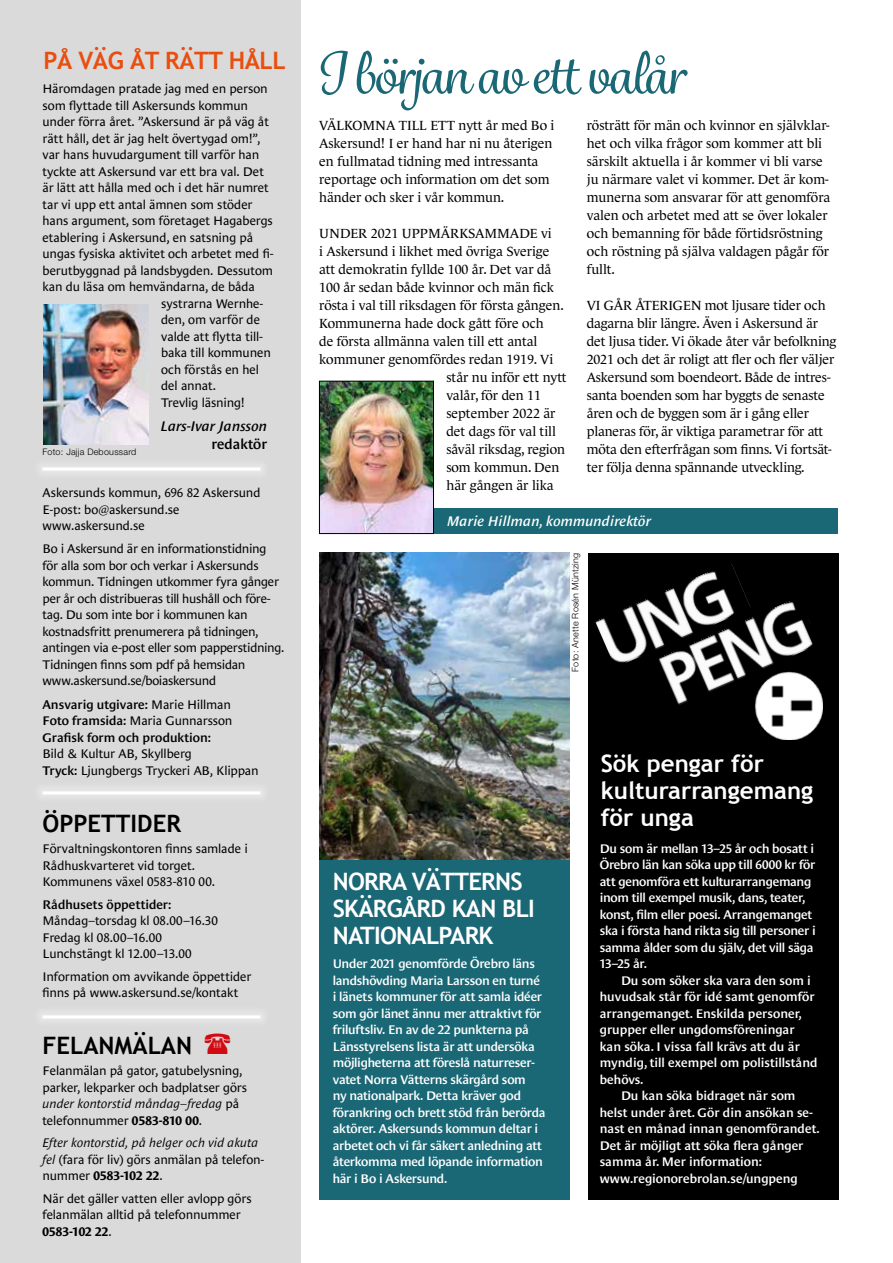
<style>
.page{position:relative;width:893px;height:1263px;background:#fff}
.page>*{position:absolute;margin:0;border:0;box-sizing:border-box;transform-origin:0 0}
.t1{font:500 55.5px "Grafolita Script";letter-spacing:-.03em;color:#1a6775}
.t2{font:700 24px/27px "Trebuchet MS";letter-spacing:-.03em;color:#fff}
.t3{font:700 24px/27px "Trebuchet MS";color:#fff}
.t4{font:700 24px "Trebuchet MS";color:#000}
.t5{font:700 24px "Trebuchet MS";letter-spacing:-.02em;color:#e94e0f}
.t6{font:16.5px "Le Monde Sans Std";color:#000}
.t7{font:italic 600 14.25px "Le Monde Sans Std";color:#fff}
.t8{font:italic 600 14.25px "Le Monde Sans Std";color:#000}
.t9{font:600 14.25px "Le Monde Sans Std";color:#000}
.t10{font:13.5px/18px "Le Monde Journal Std";color:#000}
.t11{font:12.75px/16.5px "Le Monde Sans Std";letter-spacing:-.01em;color:#000}
.t12{font:600 12.75px/16.5px "Le Monde Sans Std";letter-spacing:-.015em;color:#fff}
.t13{font:600 12.75px/16.5px "Le Monde Sans Std";letter-spacing:-.005em;color:#000;text-align:justify}
.t14{font:300 9px "Helvetica Neue LT Std";letter-spacing:.025em;color:#000}
.s1{font-weight:400}
.s2{font-weight:600}
.s3{font-style:italic}
.s4{font-weight:700}
</style>
<div class="page">
<div style="left:588px;top:553px;width:250px;height:646px;background:#000"></div>
<div style="left:319px;top:850px;width:251px;height:349px;background:#1a6775"></div>
<div style="left:0;top:0;width:301px;height:1263px;background:#dadada"></div>
<div style="left:34px;top:459px;width:235px;height:20px;background:#fff;opacity:.75"></div>
<hr style="left:43px;top:467px;width:217px;height:3px;background:#fff">
<img style="left:43px;top:305px;width:105px;height:139px">
<div style="left:432px;top:508px;width:406px;height:26px;background:#1a6775"></div>
<img style="left:321px;top:383px;width:111px;height:149px">
<div style="left:319px;top:381px;width:115px;height:153px;border:1px solid #000"></div>
<div style="left:34px;top:1007px;width:235px;height:19px;background:#fff;opacity:.75"></div>
<hr style="left:43px;top:1015px;width:217px;height:3px;background:#fff">
<div style="left:34px;top:783px;width:235px;height:19px;background:#fff;opacity:.75"></div>
<hr style="left:43px;top:791px;width:217px;height:3px;background:#fff">
<img style="left:319px;top:553px;width:250px;height:306px">
<img style="left:595px;top:563px;width:151px;height:100px">
<img style="left:651px;top:597px;width:162px;height:108px">
<img style="left:754px;top:672px;width:69px;height:68px">
<h2 class="t5" style="left:43px;top:45px;width:244px">PÅ VÄG ÅT RÄTT HÅLL</h2>
<p class="t11" style="left:43px;top:80px;width:227px">Häromdagen pratade jag med en person</p>
<p class="t11" style="left:43px;top:97px;width:207px">som flyttade till Askersunds kommun</p>
<p class="t11" style="left:43px;top:113px;width:228px">under förra året. ”Askersund är på väg åt</p>
<p class="t11" style="left:43px;top:130px;width:219px">rätt håll, det är jag helt övertygad om!”,</p>
<p class="t11" style="left:43px;top:146px;width:218px">var hans huvudargument till varför han</p>
<p class="t11" style="left:43px;top:163px;width:223px">tyckte att Askersund var ett bra val. Det</p>
<p class="t11" style="left:43px;top:179px;width:228px">är lätt att hålla med och i det här numret</p>
<p class="t11" style="left:43px;top:196px;width:212px">tar vi upp ett antal ämnen som stöder</p>
<p class="t11" style="left:43px;top:212px;width:232px">hans argument, som företaget Hagabergs</p>
<p class="t11" style="left:43px;top:229px;width:212px">etablering i Askersund, en satsning på</p>
<p class="t11" style="left:43px;top:245px;width:233px">ungas fysiska aktivitet och arbetet med fi-</p>
<p class="t11" style="left:43px;top:262px;width:232px">berutbyggnad på landsbygden. Dessutom</p>
<p class="t11" style="left:43px;top:278px;width:214px">kan du läsa om hemvändarna, de båda</p>
<p class="t11" style="left:161px;top:295px;width:104px">systrarna Wernhe-</p>
<p class="t11" style="left:161px;top:311px;width:100px">den, om varför de</p>
<p class="t11" style="left:161px;top:328px;width:103px">valde att flytta till-</p>
<p class="t11" style="left:161px;top:344px;width:111px">baka till kommunen</p>
<p class="t11" style="left:161px;top:361px;width:99px">och förstås en hel</p>
<p class="t11" style="left:161px;top:377px;width:56px">del annat.</p>
<p class="t11" style="left:161px;top:394px;width:85px">Trevlig läsning!</p>
<p class="t14" style="left:42px;top:446px;width:95px">Foto: Jajja Deboussard</p>
<p class="t8" style="left:161px;top:418px;width:108px">Lars-Ivar Jansson</p>
<p class="t9" style="left:211px;top:436px;width:57px">redaktör</p>
<p class="t11" style="left:43px;top:484px;width:220px">Askersunds kommun, 696 82 Askersund<br>E-post: bo@askersund.se www.askersund.se</p>
<p class="t11" style="left:43px;top:541px;width:243px">Bo i Askersund är en informationstidning för alla som bor och verkar i Askersunds kommun. Tidningen utkommer fyra gånger per år och distribueras till hushåll och före&shy;tag. Du som inte bor i kommunen kan kostnadsfritt prenumerera på tidningen, antingen via e-post eller som papperstidning.<br>Tidningen finns som pdf på hemsidan www.askersund.se/boiaskersund</p>
<p class="t13" style="left:43px;top:696px;width:191px">Ansvarig utgivare: <span class="s1">Marie Hillman </span>Foto framsida: <span class="s1">Maria Gunnarsson </span>Grafisk form och produktion:</p>
<p class="t11" style="left:43px;top:745px;width:218px">Bild &amp; Kultur AB, Skyllberg<br><span class="s2">Tryck:</span> Ljungbergs Tryckeri AB, Klippan</p>
<h2 class="t4" style="left:43px;top:808px;width:140px">ÖPPETTIDER</h2>
<p class="t11" style="left:43px;top:840px;width:207px">Förvaltningskontoren finns samlade i<br>Rådhuskvarteret vid torget.<br>Kommunens växel 0583-810 00.</p>
<p class="t13" style="left:43px;top:896px;width:131px">Rådhusets öppettider:</p>
<p class="t11" style="left:43px;top:912px;width:177px">Måndag–torsdag kl 08.00–16.30<br>Fredag kl 08.00–16.00<br>Lunchstängt kl 12.00–13.00</p>
<p class="t11" style="left:43px;top:968px;width:210px">Information om avvikande öppettider finns på www.askersund.se/kontakt</p>
<h2 class="t4" style="left:43px;top:1030px;width:151px">FELANMÄLAN</h2>
<p class="t11" style="left:43px;top:1062px;width:206px">Felanmälan på gator, gatubelysning, parker, lekparker och badplatser görs <span class="s3">under kontorstid måndag–fredag</span> på telefonnummer <span class="s4">0583-810 00</span>.</p>
<p class="t11" style="left:43px;top:1134px;width:223px"><span class="s3">Efter kontorstid, på helger och vid akuta fel</span> (fara för liv) görs anmälan på telefon&shy;nummer <span class="s4">0583-102 22</span>.</p>
<p class="t11" style="left:43px;top:1190px;width:211px">När det gäller vatten eller avlopp görs felanmälan alltid på telefonnummer<br><span class="s4">0583-102 22</span>.</p>
<p class="t6" style="left:52px;top:1216px;width:10px">2</p>
<h1 class="t1" style="left:316px;top:38px;width:370px">I början av ett valår</h1>
<p class="t10" style="left:319px;top:116px;width:237px">VÄLKOMNA TILL ETT nytt år med Bo i Askersund! I er hand har ni nu återigen en fullmatad tidning med intressanta reportage och information om det som händer och sker i vår kommun.</p>
<p class="t10" style="left:319px;top:224px;width:234px">UNDER 2021 UPPMÄRKSAMMADE vi</p>
<p class="t10" style="left:319px;top:242px;width:232px">i Askersund i likhet med övriga Sverige</p>
<p class="t10" style="left:319px;top:260px;width:234px">att demokratin fyllde 100 år. Det var då</p>
<p class="t10" style="left:319px;top:278px;width:236px">100 år sedan både kvinnor och män fick</p>
<p class="t10" style="left:319px;top:296px;width:246px">rösta i val till riksdagen för första gången.</p>
<p class="t10" style="left:319px;top:314px;width:226px">Kommunerna hade dock gått före och</p>
<p class="t10" style="left:319px;top:332px;width:220px">de första allmänna valen till ett antal</p>
<p class="t10" style="left:319px;top:350px;width:236px">kommuner genomfördes redan 1919. Vi</p>
<p class="t10" style="left:446px;top:368px;width:122px">står nu inför ett nytt</p>
<p class="t10" style="left:446px;top:386px;width:96px">valår, för den 11</p>
<p class="t10" style="left:446px;top:404px;width:111px">september 2022 är</p>
<p class="t10" style="left:446px;top:422px;width:111px">det dags för val till</p>
<p class="t10" style="left:446px;top:440px;width:120px">såväl riksdag, region</p>
<p class="t10" style="left:446px;top:458px;width:115px">som kommun. Den</p>
<p class="t10" style="left:446px;top:476px;width:109px">här gången är lika</p>
<p class="t10" style="left:587px;top:116px;width:245px">rösträtt för män och kvinnor en självklar&shy;het och vilka frågor som kommer att bli särskilt aktuella i år kommer vi bli varse ju närmare valet vi kommer. Det är kom&shy;munerna som ansvarar för att genomföra valen och arbetet med att se över lokaler och bemanning för både förtidsröstning och röstning på själva valdagen pågår för fullt.</p>
<p class="t10" style="left:587px;top:296px;width:251px">VI GÅR ÅTERIGEN mot ljusare tider och dagarna blir längre. Även i Askersund är det ljusa tider. Vi ökade åter vår befolkning 2021 och det är roligt att fler och fler väljer Askersund som boendeort. Både de intres&shy;santa boenden som har byggts de senaste åren och de byggen som är i gång eller planeras för, är viktiga parametrar för att möta den efterfrågan som finns. Vi fortsät&shy;ter följa denna spännande utveckling.</p>
<p class="t7" style="left:447px;top:513px;width:206px">Marie Hillman, kommundirektör</p>
<p class="t14" style="left:570px;top:672px;width:120px;rotate:-90deg">Foto: Anette Rosén Müntzing</p>
<h2 class="t2" style="left:333px;top:868px;width:204px">NORRA VÄTTERNS<br>SKÄRGÅRD KAN BLI<br>NATIONALPARK</h2>
<p class="t12" style="left:333px;top:956px;width:214px">Under 2021 genomförde Örebro läns landshövding Maria Larsson en turné i länets kommuner för att samla idéer som gör länet ännu mer attraktivt för friluftsliv. En av de 22 punkterna på Länsstyrelsens lista är att undersöka möjligheterna att föreslå naturreser&shy;vatet Norra Vätterns skärgård som<br>ny nationalpark. Detta kräver god förankring och brett stöd från berörda aktörer. Askersunds kommun deltar i arbetet och vi får säkert anledning att återkomma med löpande information här i Bo i Askersund.</p>
<h2 class="t3" style="left:601px;top:750px;width:214px">Sök pengar för kulturarrangemang för unga</h2>
<p class="t12" style="left:600px;top:840px;width:218px">Du som är mellan 13–25 år och bosatt i Örebro län kan söka upp till 6000 kr för att genomföra ett kulturarrangemang inom till exempel musik, dans, teater, konst, film eller poesi. Arrangemanget ska i första hand rikta sig till personer i samma ålder som du själv, det vill säga 13–25 år.</p>
<p class="t12" style="left:621px;top:972px;width:191px">Du som söker ska vara den som i</p>
<p class="t12" style="left:600px;top:988px;width:216px">huvudsak står för idé samt genomför</p>
<p class="t12" style="left:600px;top:1005px;width:204px">arrangemanget. Enskilda personer,</p>
<p class="t12" style="left:600px;top:1021px;width:196px">grupper eller ungdomsföreningar</p>
<p class="t12" style="left:600px;top:1038px;width:202px">kan söka. I vissa fall krävs att du är</p>
<p class="t12" style="left:600px;top:1054px;width:219px">myndig, till exempel om polistillstånd</p>
<p class="t12" style="left:600px;top:1071px;width:45px">behövs.</p>
<p class="t12" style="left:621px;top:1087px;width:176px">Du kan söka bidraget när som</p>
<p class="t12" style="left:600px;top:1104px;width:215px">helst under året. Gör din ansökan se-</p>
<p class="t12" style="left:600px;top:1120px;width:221px">nast en månad innan genomförandet.</p>
<p class="t12" style="left:600px;top:1137px;width:205px">Det är möjligt att söka flera gånger</p>
<p class="t12" style="left:600px;top:1153px;width:164px">samma år. Mer information:</p>
<p class="t12" style="left:600px;top:1170px;width:199px">www.regionorebrolan.se/ungpeng</p>
</div>
